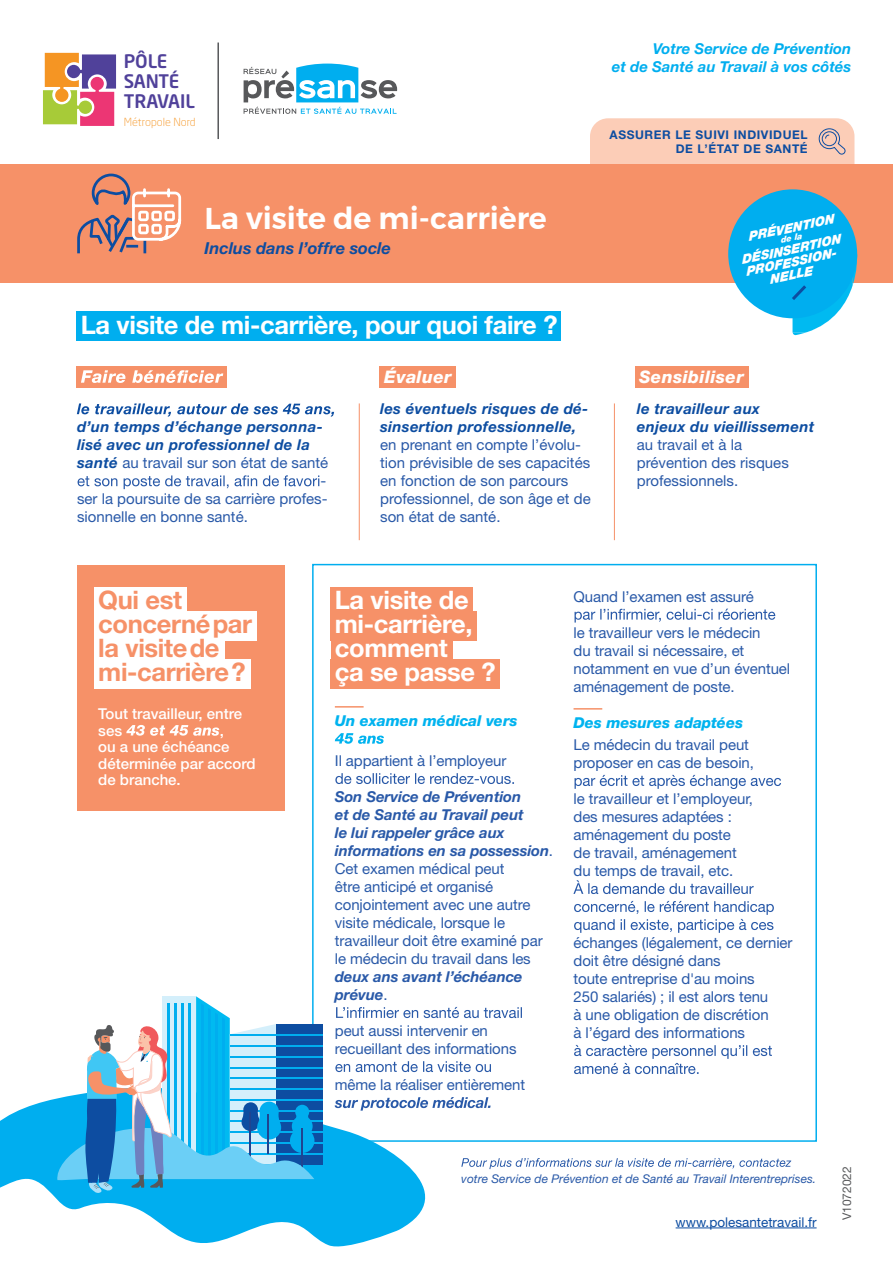
<style>
.page{position:relative;width:893px;height:1263px;background:#fff}
.page>*{position:absolute;margin:0;border:0;box-sizing:border-box;transform-origin:0 0}
.t1{font:600 30px "Montserrat";color:#fff}
.t2{font:700 25.5px/24px "Helvetica Neue LT Std";letter-spacing:-.015em;color:#fff}
.t3{font:700 25.5px/24px "Helvetica Neue LT Std";letter-spacing:-.015em;color:#f69168}
.t4{font:500 18.45px/20.1px "Neo Sans Std";color:#50419a}
.t5{font:italic 800 17.4px "Helvetica Neue LT Std";letter-spacing:.02em;color:#fff}
.t6{font:italic 700 16.5px "Helvetica Neue LT Std";color:#0d4da1}
.t7{font:15px/18px "Helvetica Neue LT Std";letter-spacing:-.005em;color:#2959a8}
.t8{font:italic 700 15px/18px "Helvetica Neue LT Std";letter-spacing:.02em;color:#0d4da1}
.t9{font:500 15px/16.5px "Helvetica Neue LT Std";color:#fff}
.t10{font:italic 700 15px/18px "Helvetica Neue LT Std";color:#00aeef;text-align:right}
.t11{font:italic 800 15px "Helvetica Neue LT Std";letter-spacing:-.005em;color:#00b3ef}
.t12{font:italic 700 15px/18px "Helvetica Neue LT Std";letter-spacing:-.005em;color:#2959a8}
.t13{font:13.5px "Helvetica Neue LT Std";color:#0d4da1}
.t14{font:italic 900 12.75px "Helvetica Neue LT Std";color:#fff}
.t15{font:italic 12px "Helvetica Neue LT Std";color:#2959a8}
.t16{font:700 12px/13.5px "Helvetica Neue LT Std";letter-spacing:.05em;color:#0d4da1;text-align:right}
.t17{font:12px "Helvetica Neue LT Std";color:#57585a}
.t18{font:300 11.1px "Neo Sans Std";color:#f59523}
.t19{font:italic 900 8.55px "Helvetica Neue LT Std";color:#fff}
.s1{font-weight:700;font-style:italic;color:#0d4da1}
.s2{font-weight:700;font-style:italic}
.s3{font-weight:400;font-style:normal}
</style>
<div class="page">
<hr style="left:217px;top:43px;width:2px;height:96px;background:#57585a">
<svg style="left:244px;top:64px;width:153px;height:50px"></svg>
<div style="left:590px;top:118px;width:264px;height:80px;background:#fccdb7;border-radius:18px"></div>
<svg style="left:818px;top:128px;width:28px;height:27px"></svg>
<div style="left:0;top:164px;width:893px;height:119px;background:#f69168"></div>
<div style="left:728px;top:189px;width:129px;height:129px;background:#00aeef;border-radius:50%"></div>
<svg style="left:789px;top:254px;width:69px;height:81px"></svg>
<svg style="left:77px;top:403px;width:257px;height:14px"></svg>
<svg style="left:78px;top:475px;width:241px;height:14px"></svg>
<div style="left:77px;top:312px;width:484px;height:29px;background:#00aeef"></div>
<svg style="left:467px;top:1158px;width:324px;height:11px"></svg>
<div style="left:77px;top:366px;width:150px;height:22px;background:#f69168"></div>
<svg style="left:81px;top:370px;width:142px;height:13px"></svg>
<div style="left:380px;top:366px;width:76px;height:22px;background:#f69168"></div>
<div style="left:635px;top:366px;width:113px;height:22px;background:#f69168"></div>
<svg style="left:77px;top:173px;width:105px;height:81px"></svg>
<hr style="left:359px;top:403px;width:1px;height:137px;background:#f69168">
<hr style="left:614px;top:403px;width:1px;height:137px;background:#f69168">
<div style="left:77px;top:565px;width:207px;height:245px;background:#f69168"></div>
<div style="left:94px;top:587px;width:93px;height:29px;background:#fff"></div>
<div style="left:94px;top:611px;width:163px;height:29px;background:#fff"></div>
<div style="left:94px;top:635px;width:130px;height:29px;background:#fff"></div>
<div style="left:94px;top:659px;width:156px;height:29px;background:#fff"></div>
<svg style="left:126px;top:725px;width:93px;height:11px"></svg>
<div style="left:331px;top:587px;width:142px;height:29px;background:#f69168"></div>
<div style="left:331px;top:611px;width:146px;height:29px;background:#f69168"></div>
<div style="left:331px;top:635px;width:121px;height:29px;background:#f69168"></div>
<div style="left:331px;top:659px;width:169px;height:29px;background:#f69168"></div>
<hr style="left:335px;top:706px;width:29px;height:2px;background:#f69168">
<svg style="left:335px;top:733px;width:49px;height:11px"></svg>
<svg style="left:335px;top:773px;width:179px;height:11px"></svg>
<svg style="left:336px;top:1007px;width:186px;height:11px"></svg>
<svg style="left:335px;top:1061px;width:156px;height:11px"></svg>
<svg style="left:467px;top:1097px;width:24px;height:12px"></svg>
<svg style="left:574px;top:609px;width:201px;height:13px"></svg>
<hr style="left:573px;top:708px;width:29px;height:2px;background:#f69168">
<svg style="left:574px;top:775px;width:207px;height:14px"></svg>
<svg style="left:573px;top:880px;width:181px;height:14px"></svg>
<svg style="left:574px;top:901px;width:200px;height:32px"></svg>
<svg style="left:574px;top:1045px;width:198px;height:29px"></svg>
<svg style="left:0;top:1097px;width:467px;height:150px"></svg>
<div style="left:276px;top:1024px;width:47px;height:140px;background:#0d4da1"></div>
<hr style="left:276px;top:1034px;width:47px;height:2px;background:#00aeef">
<hr style="left:276px;top:1045px;width:47px;height:2px;background:#00aeef">
<hr style="left:276px;top:1056px;width:47px;height:1px;background:#00aeef">
<hr style="left:276px;top:1066px;width:47px;height:2px;background:#00aeef">
<hr style="left:276px;top:1077px;width:47px;height:2px;background:#00aeef">
<hr style="left:276px;top:1088px;width:47px;height:2px;background:#00aeef">
<hr style="left:276px;top:1099px;width:47px;height:2px;background:#00aeef">
<hr style="left:276px;top:1110px;width:47px;height:1px;background:#00aeef">
<hr style="left:276px;top:1120px;width:47px;height:2px;background:#00aeef">
<hr style="left:276px;top:1131px;width:47px;height:2px;background:#00aeef">
<hr style="left:276px;top:1142px;width:47px;height:2px;background:#00aeef">
<hr style="left:276px;top:1153px;width:47px;height:2px;background:#00aeef">
<svg style="left:55px;top:996px;width:259px;height:198px"></svg>
<svg style="left:43px;top:53px;width:73px;height:73px;background:#c38f79"></svg>
<hr style="left:676px;top:1227px;width:141px;height:1px;background:#0d4da1">
<p class="t4" style="left:124px;top:50px;width:73px">PÔLE<br>SANTÉ<br>TRAVAIL</p>
<p class="t18" style="left:124px;top:115px;width:73px">Métropole Nord</p>
<p class="t10" style="left:612px;top:39px;width:241px">Votre Service de Prévention<br>et de Santé au Travail à vos côtés</p>
<p class="t16" style="left:610px;top:128px;width:200px">ASSURER LE SUIVI INDIVIDUEL<br>DE L’ÉTAT DE SANTÉ</p>
<h1 class="t1" style="left:205px;top:195px;width:344px">La visite de mi-carrière</h1>
<p class="t6" style="left:205px;top:238px;width:188px">Inclus dans l’offre socle</p>
<h2 class="t2" style="left:81px;top:312px;width:478px">La visite de mi-carrière, pour quoi faire ?</h2>
<p class="t8" style="left:77px;top:417px;width:247px">d’un temps d’échange personna-</p>
<p class="t8" style="left:77px;top:435px;width:235px">lisé avec un professionnel de la</p>
<p class="t7" style="left:77px;top:454px;width:253px"><span class="s1">santé</span> au travail sur son état de santé</p>
<p class="t7" style="left:320px;top:472px;width:7px">-</p>
<p class="t7" style="left:77px;top:490px;width:252px">ser la poursuite de sa carrière profes-</p>
<p class="t7" style="left:77px;top:508px;width:172px">sionnelle en bonne santé.</p>
<p class="t5" style="left:384px;top:366px;width:69px">Évaluer</p>
<p class="t8" style="left:380px;top:399px;width:210px">les éventuels risques de dé&shy;sinsertion professionnelle,</p>
<p class="t7" style="left:380px;top:436px;width:212px">en prenant en compte l’évolu&shy;tion prévisible de ses capacités en fonction de son parcours professionnel, de son âge et de son état de santé.</p>
<p class="t14" style="left:747px;top:229px;width:89px;rotate:-12deg">PRÉVENTION</p>
<p class="t19" style="left:779px;top:235px;width:23px;rotate:-12deg">de la</p>
<p class="t14" style="left:740px;top:252px;width:102px;rotate:-12deg">DÉSINSERTION</p>
<p class="t14" style="left:744px;top:264px;width:94px;rotate:-12deg">PROFESSION-</p>
<p class="t14" style="left:768px;top:272px;width:45px;rotate:-12deg">NELLE</p>
<p class="t5" style="left:639px;top:366px;width:106px">Sensibiliser</p>
<p class="t8" style="left:637px;top:399px;width:179px">le travailleur aux<br>enjeux du vieillissement</p>
<p class="t7" style="left:637px;top:436px;width:153px">au travail et à la prévention des risques professionnels.</p>
<h2 class="t3" style="left:98px;top:588px;width:155px">Qui est concernépar la visitede mi-carrière?</h2>
<p class="t9" style="left:98px;top:705px;width:145px">Tout travailleur, entre ses</p>
<p class="t9" style="left:98px;top:722px;width:159px;text-indent:121px">,<br>ou a une échéance déterminée par accord de branche.</p>
<h2 class="t2" style="left:335px;top:587px;width:162px">La visite de mi-carrière, comment<br>ça se passe ?</h2>
<p class="t11" style="left:335px;top:711px;width:184px">Un examen médical vers</p>
<p class="t7" style="left:335px;top:751px;width:173px">Il appartient à l’employeur</p>
<p class="t7" style="left:335px;top:787px;width:220px"><span class="s2">Son Service de Prévention<br>et de Santé au Travail peut<br>le lui rappeler grâce aux informations en sa possession</span>.<br>Cet examen médical peut<br>être anticipé et organisé conjointement avec une autre visite médicale, lorsque le travailleur doit être examiné par le médecin du travail dans les</p>
<p class="t12" style="left:335px;top:967px;width:189px">deux ans avant l’échéance prévue<span class="s3">.</span></p>
<p class="t7" style="left:335px;top:1021px;width:183px">peut aussi intervenir en recueillant des informations</p>
<p class="t7" style="left:335px;top:1075px;width:192px">même la réaliser entièrement</p>
<p class="t7" style="left:573px;top:587px;width:182px">Quand l’examen est assuré</p>
<p class="t7" style="left:573px;top:623px;width:218px">le travailleur vers le médecin<br>du travail si nécessaire, et notamment en vue d’un éventuel aménagement de poste.</p>
<p class="t11" style="left:573px;top:713px;width:171px">Des mesures adaptées</p>
<p class="t7" style="left:573px;top:735px;width:182px">Le médecin du travail peut proposer en cas de besoin,</p>
<p class="t7" style="left:573px;top:789px;width:181px">le travailleur et l’employeur, des mesures adaptées : aménagement du poste<br>de travail, aménagement du temps de travail, etc.</p>
<p class="t7" style="left:573px;top:933px;width:221px">échanges (légalement, ce dernier doit être désigné dans<br>toute entreprise d'au moins<br>250 salariés) ; il est alors tenu<br>à une obligation de discrétion<br>à l’égard des informations</p>
<p class="t15" style="left:461px;top:1172px;width:356px">votre Service de Prévention et de Santé au Travail Interentreprises.</p>
<p class="t13" style="left:676px;top:1214px;width:142px">www.polesantetravail.fr</p>
<p class="t17" style="left:840px;top:1220px;width:56px;rotate:-90deg">V1072022</p>
</div>
